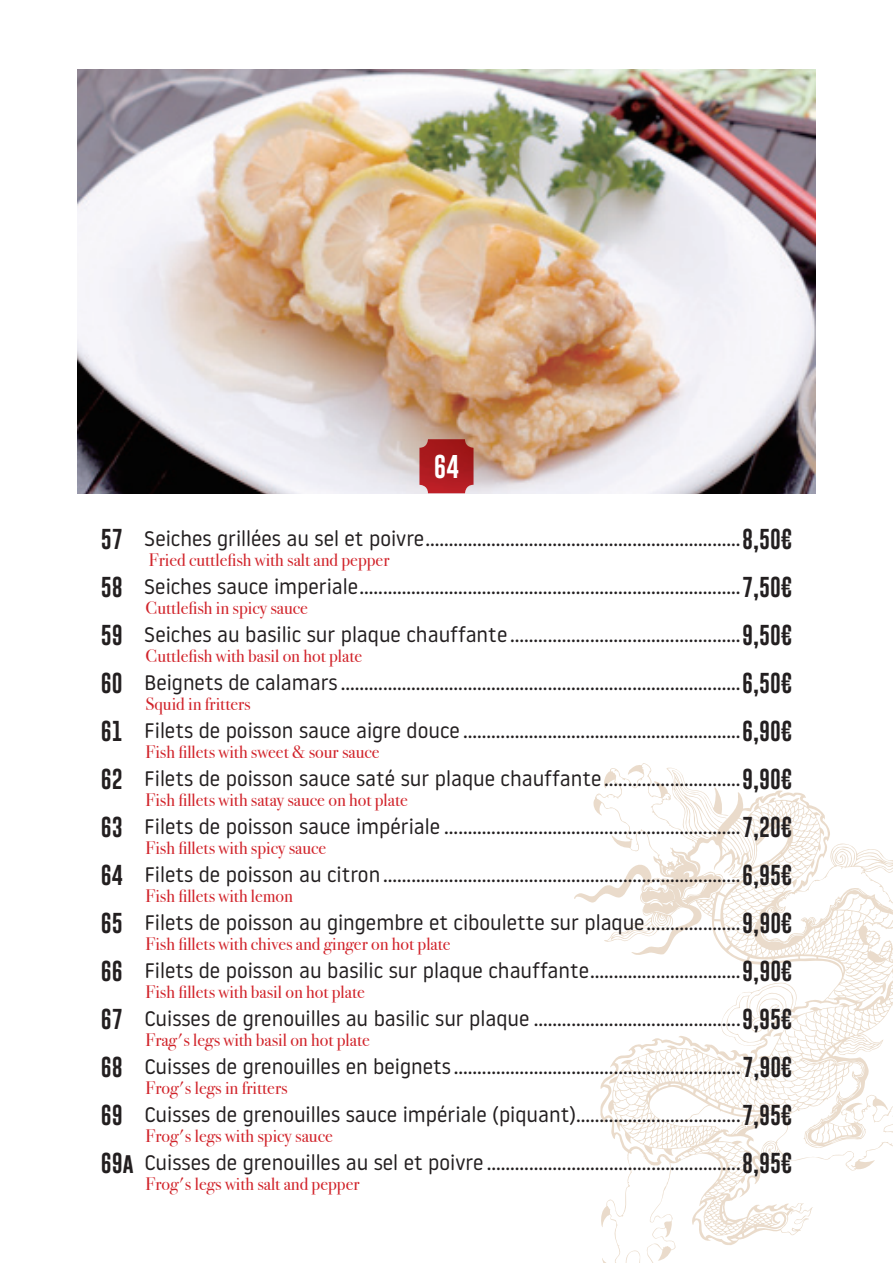
<style>
.page{position:relative;width:893px;height:1263px;background:#fff}
.page>*{position:absolute;margin:0;border:0;box-sizing:border-box;transform-origin:0 0}
.t1{font:24px "Gobold";color:#fff}
.t2{font:21px "Noway Round";color:#231f20}
.t3{font:18px "Bodoni Svty Two ITCTT";color:#d1232a}
.s1{font-family:"Gobold"}
</style>
<div class="page">
<svg style="left:574px;top:763px;width:319px;height:500px"></svg>
<img style="left:77px;top:69px;width:739px;height:424px">
<svg style="left:419px;top:439px;width:54px;height:54px;fill:#a91a1f"></svg>
<p class="t1" style="left:434px;top:451px;width:27px">64</p>
<p class="t2" style="left:101px;top:524px;width:693px"><span class="s1">57</span> Seiches grillées au sel et poivre...................................................................<span class="s1">8,50€</span></p>
<p class="t2" style="left:101px;top:572px;width:693px"><span class="s1">58</span> Seiches sauce imperiale.................................................................................<span class="s1">7,50€</span></p>
<p class="t2" style="left:101px;top:620px;width:693px"><span class="s1">59</span> Seiches au basilic sur plaque chauffante .................................................<span class="s1">9,50€</span></p>
<p class="t2" style="left:101px;top:668px;width:693px"><span class="s1">60</span> Beignets de calamars .....................................................................................<span class="s1">6,50€</span></p>
<p class="t2" style="left:101px;top:716px;width:693px"><span class="s1">61</span> Filets de poisson sauce aigre douce ...........................................................<span class="s1">6,90€</span></p>
<p class="t2" style="left:101px;top:764px;width:693px"><span class="s1">62</span> Filets de poisson sauce saté sur plaque chauffante .............................<span class="s1">9,90€</span></p>
<p class="t2" style="left:101px;top:812px;width:693px"><span class="s1">63</span> Filets de poisson sauce impériale ...............................................................<span class="s1">7,20€</span></p>
<p class="t2" style="left:101px;top:860px;width:693px"><span class="s1">64</span> Filets de poisson au citron............................................................................<span class="s1">6,95€</span></p>
<p class="t2" style="left:101px;top:908px;width:693px"><span class="s1">65</span> Filets de poisson au gingembre et ciboulette sur plaque....................<span class="s1">9,90€</span></p>
<p class="t2" style="left:101px;top:956px;width:693px"><span class="s1">66</span> Filets de poisson au basilic sur plaque chauffante................................<span class="s1">9,90€</span></p>
<p class="t2" style="left:101px;top:1004px;width:693px"><span class="s1">67</span> Cuisses de grenouilles au basilic sur plaque ............................................<span class="s1">9,95€</span></p>
<p class="t2" style="left:101px;top:1052px;width:693px"><span class="s1">68</span> Cuisses de grenouilles en beignets .............................................................<span class="s1">7,90€</span></p>
<p class="t2" style="left:101px;top:1100px;width:693px"><span class="s1">69</span> Cuisses de grenouilles sauce impériale (piquant)...................................<span class="s1">7,95€</span></p>
<p class="t2" style="left:101px;top:1148px;width:693px"><span class="s1">69a</span> Cuisses de grenouilles au sel et poivre ......................................................<span class="s1">8,95€</span></p>
<p class="t3" style="left:149px;top:545px;width:242px">Fried cuttlefish with salt and pepper</p>
<p class="t3" style="left:146px;top:593px;width:164px">Cuttlefish in spicy sauce</p>
<p class="t3" style="left:146px;top:641px;width:218px">Cuttlefish with basil on hot plate</p>
<p class="t3" style="left:146px;top:689px;width:107px">Squid in fritters</p>
<p class="t3" style="left:146px;top:737px;width:235px">Fish fillets with sweet &amp; sour sauce</p>
<p class="t3" style="left:146px;top:785px;width:264px">Fish fillets with satay sauce on hot plate</p>
<p class="t3" style="left:146px;top:833px;width:182px">Fish fillets with spicy sauce</p>
<p class="t3" style="left:146px;top:881px;width:149px">Fish fillets with lemon</p>
<p class="t3" style="left:146px;top:929px;width:306px">Fish fillets with chives and ginger on hot plate</p>
<p class="t3" style="left:146px;top:977px;width:221px">Fish fillets with basil on hot plate</p>
<p class="t3" style="left:146px;top:1025px;width:226px">Frag's legs with basil on hot plate</p>
<p class="t3" style="left:146px;top:1073px;width:144px">Frog's legs in fritters</p>
<p class="t3" style="left:146px;top:1121px;width:189px">Frog's legs with spicy sauce</p>
<p class="t3" style="left:146px;top:1169px;width:215px">Frog's legs with salt and pepper</p>
</div>
